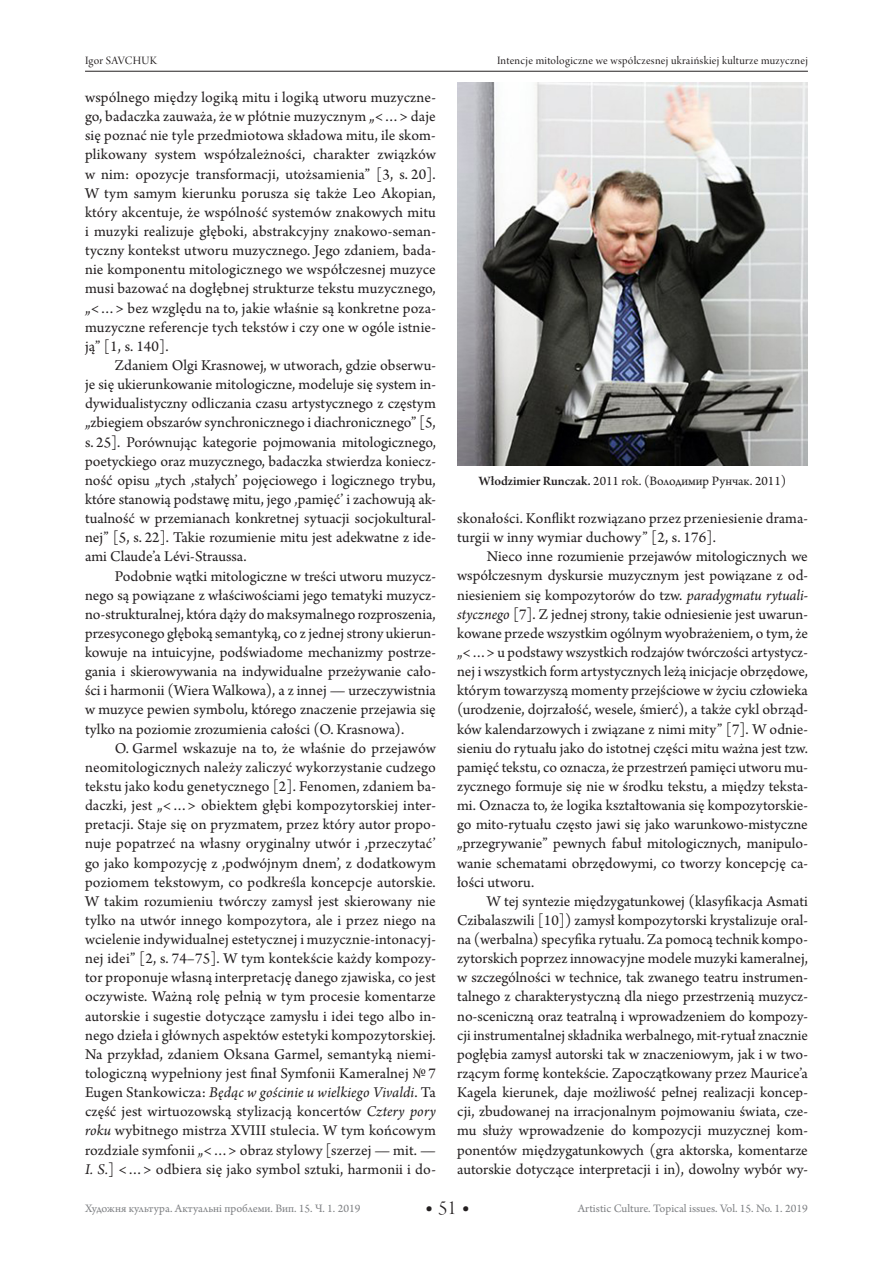
<style>
.page{position:relative;width:893px;height:1263px;background:#fff}
.page>*{position:absolute;margin:0;border:0;box-sizing:border-box;transform-origin:0 0}
.t1{font:22.5px "Arno Pro";color:#231f20}
.t2{font:15.75px/19.2px "Arno Pro";color:#231f20;text-align:justify}
.t3{font:13.5px "Arno Pro";color:#231f20}
.t4{font:12px "Arno Pro";color:#808285}
.t5{font:12px "Arno Pro Display";letter-spacing:.025em;color:#231f20}
.s1{font-style:italic}
.s2{font-family:"Arno Pro Smbd Subhead"}
.s3{font-family:"Arno Pro Light Display";font-size:21px}
</style>
<div class="page">
<hr style="left:85px;top:71px;width:723px;height:1px;background:#231f20">
<img style="left:457px;top:83px;width:351px;height:383px">
<p class="t5" style="left:85px;top:54px;width:73px">Igor SAVCHUK</p>
<p class="t5" style="left:497px;top:54px;width:312px">Intencje mitologiczne we współczesnej ukraińskiej kulturze muzycznej</p>
<p class="t2" style="left:85px;top:89px;width:352px">wspólnego między logiką mitu i logiką utworu muzyczne&shy;go, badaczka zauważa, że w płótnie muzycznym „&lt;…&gt; daje się poznać nie tyle przedmiotowa składowa mitu, ile skom&shy;plikowany system współzależności, charakter związków w nim: opozycje transformacji, utożsamienia” [3, s. 20].<br>W tym samym kierunku porusza się także Leo Akopian, który akcentuje, że wspólność systemów znakowych mitu i muzyki realizuje głęboki, abstrakcyjny znakowo-seman&shy;tyczny kontekst utworu muzycznego. Jego zdaniem, bada&shy;nie komponentu mitologicznego we współczesnej muzyce musi bazować na dogłębnej strukturze tekstu muzycznego, „&lt;…&gt; bez względu na to, jakie właśnie są konkretne poza&shy;muzyczne referencje tych tekstów i czy one w ogóle istnie&shy;ją” [1, s. 140].</p>
<p class="t2" style="left:85px;top:356px;width:352px;text-indent:30px">Zdaniem Оlgi Krasnowej, w utworach, gdzie obserwu&shy;je się ukierunkowanie mitologiczne, modeluje się system in&shy;dywidualistyczny odliczania czasu artystycznego z częstym „zbiegiem obszarów synchronicznego i diachronicznego” [5, s. 25]. Porównując kategorie pojmowania mitologicznego, poetyckiego oraz muzycznego, badaczka stwierdza koniecz&shy;ność opisu „tych ‚stałych’ pojęciowego i logicznego trybu, które stanowią podstawę mitu, jego ‚pamięć’ i zachowują ak&shy;tualność w przemianach konkretnej sytuacji socjokultural&shy;nej” [5, s. 22]. Takie rozumienie mitu jest adekwatne z ide&shy;ami Claude’a Lévi-Straussa.</p>
<p class="t2" style="left:85px;top:567px;width:352px;text-indent:30px">Podobnie wątki mitologiczne w treści utworu muzycz&shy;nego są powiązane z właściwościami jego tematyki muzycz&shy;no-strukturalnej, która dąży do maksymalnego rozproszenia, przesyconego głęboką semantyką, co z jednej strony ukierun&shy;kowuje na intuicyjne, podświadome mechanizmy postrze&shy;gania i skierowywania na indywidualne przeżywanie cało&shy;ści i harmonii (Wiera Walkowa), a z innej — urzeczywistnia w muzyce pewien symbolu, którego znaczenie przejawia się tylko na poziomie zrozumienia całości (О. Кrasnowa).</p>
<p class="t2" style="left:85px;top:739px;width:352px;text-indent:30px">О. Garmel wskazuje na to, że właśnie do przejawów neomitologicznych należy zaliczyć wykorzystanie cudzego tekstu jako kodu genetycznego [2]. Fenomen, zdaniem ba&shy;daczki, jest „&lt;…&gt; obiektem głębi kompozytorskiej inter&shy;pretacji. Staje się on pryzmatem, przez który autor propo&shy;nuje popatrzeć na własny oryginalny utwór i ‚przeczytać’ go jako kompozycję z ‚podwójnym dnem’, z dodatkowym poziomem tekstowym, co podkreśla koncepcje autorskie.<br>W takim rozumieniu twórczy zamysł jest skierowany nie tylko na utwór innego kompozytora, ale i przez niego na wcielenie indywidualnej estetycznej i muzycznie-intonacyj&shy;nej idei” [2, s. 74–75]. W tym kontekście każdy kompozy&shy;tor proponuje własną interpretację danego zjawiska, co jest oczywiste. Ważną rolę pełnią w tym procesie komentarze autorskie i sugestie dotyczące zamysłu i idei tego albo in&shy;nego dzieła i głównych aspektów estetyki kompozytorskiej.<br>Na przykład, zdaniem Оksana Garmel, semantyką niemi&shy;tologiczną wypełniony jest finał Symfonii Kameralnej № 7<br>Eugen Stankowicza: <span class="s1">Będąc w gościnie u wielkiego Vivaldi</span>. Ta część jest wirtuozowską stylizacją koncertów <span class="s1">Cztery pory roku</span> wybitnego mistrza XVIII stulecia. W tym końcowym rozdziale symfonii „&lt;…&gt; obraz stylowy [szerzej — mit. — <span class="s1">І. S.</span>] &lt;…&gt; odbiera się jako symbol sztuki, harmonii i do-</p>
<p class="t3" style="left:479px;top:473px;width:309px"><span class="s2">Włodzimier Runczak.</span> 2011 rok. (Володимир Рунчак. 2011)</p>
<p class="t2" style="left:457px;top:509px;width:352px">skonałości. Konflikt rozwiązano przez przeniesienie drama&shy;turgii w inny wymiar duchowy” [2, s. 176].</p>
<p class="t2" style="left:457px;top:548px;width:352px;text-indent:30px">Nieco inne rozumienie przejawów mitologicznych we współczesnym dyskursie muzycznym jest powiązane z od&shy;niesieniem się kompozytorów do tzw. <span class="s1">paradygmatu rytuali&shy;stycznego</span> [7]. Z jednej strony, takie odniesienie jest uwarun&shy;kowane przede wszystkim ogólnym wyobrażeniem, o tym, że „&lt;…&gt; u podstawy wszystkich rodzajów twórczości artystycz&shy;nej i wszystkich form artystycznych leżą inicjacje obrzędowe, którym towarzyszą momenty przejściowe w życiu człowieka (urodzenie, dojrzałość, wesele, śmierć), a także cykl obrząd&shy;ków kalendarzowych i związane z nimi mity” [7]. W odnie&shy;sieniu do rytuału jako do istotnej części mitu ważna jest tzw. pamięć tekstu, co oznacza, że przestrzeń pamięci utworu mu&shy;zycznego formuje się nie w środku tekstu, a między teksta&shy;mi. Oznacza to, że logika kształtowania się kompozytorskie&shy;go mito-rytuału często jawi się jako warunkowo-mistyczne „przegrywanie” pewnych fabuł mitologicznych, manipulo&shy;wanie schematami obrzędowymi, co tworzy koncepcję ca&shy;łości utworu.</p>
<p class="t2" style="left:457px;top:892px;width:352px;text-indent:30px">W tej syntezie międzygatunkowej (klasyfikacja Аsmati Czibalaszwili [10]) zamysł kompozytorski krystalizuje oral&shy;na (werbalna) specyfika rytuału. Za pomocą technik kompo&shy;zytorskich poprzez innowacyjne modele muzyki kameralnej, w szczególności w technice, tak zwanego teatru instrumen&shy;talnego z charakterystyczną dla niego przestrzenią muzycz&shy;no-sceniczną oraz teatralną i wprowadzeniem do kompozy&shy;cji instrumentalnej składnika werbalnego, mit-rytuał znacznie pogłębia zamysł autorski tak w znaczeniowym, jak i w two&shy;rzącym formę kontekście. Zapoczątkowany przez Мaurice’a Каgela kierunek, daje możliwość pełnej realizacji koncep&shy;cji, zbudowanej na irracjonalnym pojmowaniu świata, cze&shy;mu służy wprowadzenie do kompozycji muzycznej kom&shy;ponentów międzygatunkowych (gra aktorska, komentarze autorskie dotyczące interpretacji i in), dowolny wybór wy-</p>
<p class="t4" style="left:85px;top:1201px;width:277px">Художня культура. Актуальні проблеми. Вип. 15. Ч. 1. 2019</p>
<h1 class="t1" style="left:425px;top:1193px;width:47px">• <span class="s3">51</span> •</h1>
<p class="t4" style="left:578px;top:1201px;width:232px">Artistic Culture. Topical issues. Vol. 15. No. 1. 2019</p>
</div>
